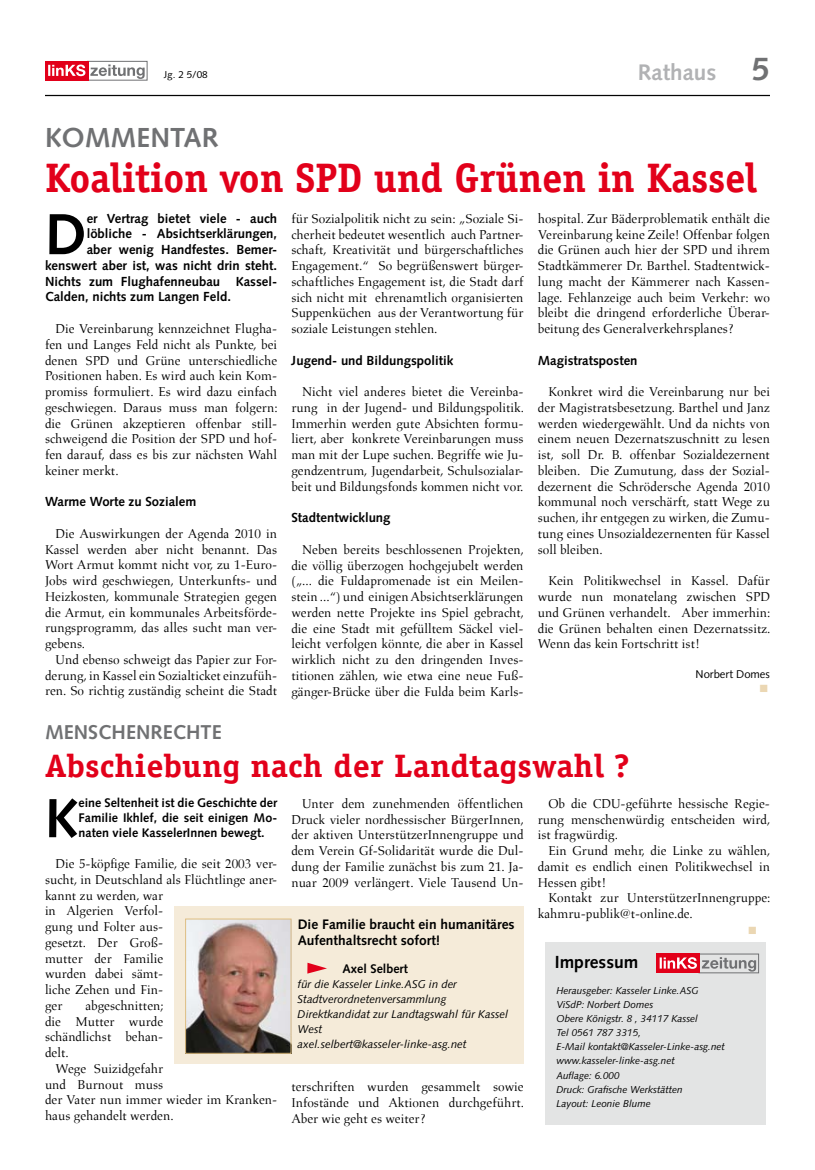
<style>
.page{position:relative;width:815px;height:1170px;background:#fff}
.page>*{position:absolute;margin:0;border:0;box-sizing:border-box;transform-origin:0 0}
.t1{font:700 57.75px "Syntax";color:#000}
.t2{font:700 55px "Syntax";color:#000}
.t3{font:700 41.25px "Officina Serif";letter-spacing:-.005em;color:#e2001a}
.t4{font:700 32.5px "Officina Serif";letter-spacing:.005em;color:#e2001a;scale:1.05 1}
.t5{font:700 27.5px "Syntax";color:#707173}
.t6{font:700 22.5px "Syntax";color:#b1b2b4}
.t7{font:700 20px "Syntax";color:#707173}
.t8{font:700 17.5px "Syntax";color:#000}
.t9{font:700 13.75px/16.5px "Syntax";color:#000}
.t10{font:13.12px/15.8px "Aldus LT";color:#000;text-align:justify}
.t11{font:700 13.12px "Syntax";color:#000}
.t12{font:700 12.5px/15px "Syntax";color:#000;text-align:justify}
.t13{font:12.5px "Wingdings";color:#ebd7b3}
.t14{font:italic 11.25px/15px "Syntax";color:#000}
.t15{font:11.25px "Syntax";color:#000}
.t16{font:italic 10px/14.1px "Syntax";color:#000}
.t17{font:10px "Syntax";color:#000}
</style>
<div class="page">
<hr style="left:45px;top:95px;width:725px;height:1px;background:#000">
<div style="left:87px;top:61px;width:60px;height:19px;border:1px solid #707173"></div>
<div style="left:45px;top:61px;width:43px;height:19px;background:#e2001a"></div>
<svg style="left:48px;top:64px;width:97px;height:15px"></svg>
<div style="left:174px;top:906px;width:350px;height:157px;background:#f5ebd9"></div>
<img style="left:187px;top:920px;width:102px;height:131px">
<div style="left:185px;top:918px;width:106px;height:135px;border:1px solid #debd80"></div>
<svg style="left:307px;top:962px;width:20px;height:11px"></svg>
<div style="left:546px;top:942px;width:220px;height:182px;background:#e3e4e4"></div>
<div style="left:699px;top:953px;width:60px;height:19px;border:1px solid #707173"></div>
<div style="left:656px;top:953px;width:44px;height:19px;background:#e2001a"></div>
<svg style="left:660px;top:957px;width:96px;height:14px"></svg>
<p class="t17" style="left:164px;top:69px;width:45px">Jg. 2 5/08</p>
<h3 class="t6" style="left:638px;top:59px;width:80px">Rathaus</h3>
<h3 class="t5" style="left:45px;top:122px;width:175px">Komm entar</h3>
<h3 class="t3" style="left:45px;top:152px;width:714px">Koalition von SPD und Grünen in Kassel</h3>
<h1 class="t1" style="left:45px;top:201px;width:36px">D</h1>
<p class="t11" style="left:87px;top:210px;width:192px">er Vertrag bietet viele - auch</p>
<p class="t10" style="left:291px;top:211px;width:234px">für Sozialpolitik nicht zu sein: „Soziale Si&shy;cherheit bedeutet wesentlich auch Partner&shy;schaft, Kreativität und bürgerschaftliches Engagement.“ So begrüßenswert bürger&shy;schaftliches Engagement ist, die Stadt darf sich nicht mit ehrenamtlich organisierten Suppenküchen aus der Verantwortung für soziale Leistungen stehlen.</p>
<p class="t11" style="left:291px;top:352px;width:163px">Jugend- und Bildungspolitik</p>
<p class="t10" style="left:291px;top:384px;width:234px;text-indent:11px">Nicht viel anderes bietet die Vereinba&shy;rung in der Jugend- und Bildungspolitik.<br>Immerhin werden gute Absichten formu&shy;liert, aber konkrete Vereinbarungen muss man mit der Lupe suchen. Begriffe wie Ju&shy;gendzentrum, Jugendarbeit, Schulsozialar&shy;beit und Bildungsfonds kommen nicht vor.</p>
<p class="t11" style="left:291px;top:510px;width:101px">Stadtentwicklung</p>
<p class="t10" style="left:291px;top:541px;width:234px;text-indent:11px">Neben bereits beschlossenen Projekten, die völlig überzogen hochgejubelt werden („... die Fuldapromenade ist ein Meilen&shy;stein ...“) und einigen Absichtserklärungen werden nette Projekte ins Spiel gebracht, die eine Stadt mit gefülltem Säckel viel&shy;leicht verfolgen könnte, die aber in Kassel wirklich nicht zu den dringenden Inves&shy;titionen zählen, wie etwa eine neue Fuß&shy;gänger-Brücke über die Fulda beim Karls-</p>
<p class="t10" style="left:538px;top:211px;width:234px">hospital. Zur Bäderproblematik enthält die Vereinbarung keine Zeile! Offenbar folgen die Grünen auch hier der SPD und ihrem Stadtkämmerer Dr. Barthel. Stadtentwick&shy;lung macht der Kämmerer nach Kassen&shy;lage. Fehlanzeige auch beim Verkehr: wo bleibt die dringend erforderliche Überar&shy;beitung des Generalverkehrsplanes?</p>
<p class="t11" style="left:538px;top:352px;width:101px">Magistratsposten</p>
<p class="t10" style="left:538px;top:384px;width:234px;text-indent:11px">Konkret wird die Vereinbarung nur bei der Magistratsbesetzung. Barthel und Janz werden wiedergewählt. Und da nichts von einem neuen Dezernatszuschnitt zu lesen ist, soll Dr. B. offenbar Sozialdezernent bleiben. Die Zumutung, dass der Sozial&shy;dezernent die Schrödersche Agenda 2010 kommunal noch verschärft, statt Wege zu suchen, ihr entgegen zu wirken, die Zumu&shy;tung eines Unsozialdezernenten für Kassel soll bleiben.</p>
<p class="t10" style="left:538px;top:573px;width:234px;text-indent:11px">Kein Politikwechsel in Kassel. Dafür wurde nun monatelang zwischen SPD und Grünen verhandelt. Aber immerhin: die Grünen behalten einen Dezernatssitz.<br>Wenn das kein Fortschritt ist!</p>
<p class="t15" style="left:696px;top:667px;width:76px">Norbert Domes</p>
<p class="t13" style="left:759px;top:681px;width:11px">■</p>
<p class="t11" style="left:87px;top:226px;width:192px">löbliche - Absichtserklärungen,</p>
<p class="t11" style="left:87px;top:242px;width:192px">aber wenig Handfestes. Bemer-</p>
<p class="t11" style="left:45px;top:258px;width:234px">kenswert aber ist, was nicht drin steht.</p>
<p class="t11" style="left:45px;top:273px;width:234px">Nichts zum Flughafenneubau Kassel-</p>
<p class="t11" style="left:45px;top:289px;width:187px">Calden, nichts zum Langen Feld.</p>
<p class="t10" style="left:45px;top:321px;width:234px;text-indent:11px">Die Vereinbarung kennzeichnet Flugha&shy;fen und Langes Feld nicht als Punkte, bei denen SPD und Grüne unterschiedliche Positionen haben. Es wird auch kein Kom&shy;promiss formuliert. Es wird dazu einfach geschwiegen. Daraus muss man folgern: die Grünen akzeptieren offenbar still&shy;schweigend die Position der SPD und hof&shy;fen darauf, dass es bis zur nächsten Wahl keiner merkt.</p>
<p class="t11" style="left:45px;top:494px;width:153px">Warme Worte zu Sozialem</p>
<p class="t10" style="left:45px;top:525px;width:234px;text-indent:11px">Die Auswirkungen der Agenda 2010 in Kassel werden aber nicht benannt. Das Wort Armut kommt nicht vor, zu 1-Euro-Jobs wird geschwiegen, Unterkunfts- und Heizkosten, kommunale Strategien gegen die Armut, ein kommunales Arbeitsförde&shy;rungsprogramm, das alles sucht man ver&shy;gebens.</p>
<p class="t10" style="left:45px;top:651px;width:234px;text-indent:11px">Und ebenso schweigt das Papier zur For&shy;derung, in Kassel ein Sozialticket einzufüh&shy;ren. So richtig zuständig scheint die Stadt</p>
<h3 class="t7" style="left:45px;top:721px;width:43px">Mensch</h3>
<h3 class="t7" style="left:126px;top:721px;width:97px">en rechte</h3>
<h3 class="t4" style="left:45px;top:745px;width:558px">Abschiebung nach der Landtagswahl ?</h3>
<p class="t10" style="left:291px;top:795px;width:234px;text-indent:11px">Unter dem zunehmenden öffentlichen Druck vieler nordhessischer BürgerInnen, der aktiven UnterstützerInnengruppe und dem Verein Gf-Solidarität wurde die Dul&shy;dung der Familie zunächst bis zum 21. Ja&shy;nuar 2009 verlängert. Viele Tausend Un-</p>
<p class="t10" style="left:538px;top:795px;width:234px;text-indent:11px">Ob die CDU-geführte hessische Regie&shy;rung menschenwürdig entscheiden wird, ist fragwürdig.</p>
<p class="t10" style="left:538px;top:843px;width:234px;text-indent:11px">Ein Grund mehr, die Linke zu wählen, damit es endlich einen Politikwechsel in Hessen gibt!</p>
<p class="t10" style="left:538px;top:890px;width:234px;text-indent:11px">Kontakt zur UnterstützerInnengruppe: kahmru-publik@t-online.de.</p>
<h2 class="t2" style="left:45px;top:786px;width:35px">K</h2>
<p class="t12" style="left:79px;top:795px;width:200px">eine Seltenheit ist die Geschichte der Familie Ikhlef, die seit einigen Mo&shy;naten viele KasselerInnen bewegt.</p>
<p class="t10" style="left:45px;top:855px;width:234px;text-align:left;text-indent:11px">Die 5-köpfige Familie, die seit 2003 ver&shy;sucht, in Deutschland als Flüchtlinge aner&shy;kannt zu werden, war<br>in Algerien Verfol-<br>gung und Folter aus-<br>gesetzt. Der Groß-<br>mutter der Familie<br>wurden dabei sämt-<br>liche Zehen und Fin-<br>ger</p>
<p class="t9" style="left:298px;top:915px;width:218px">Die Familie braucht ein humanitäres<br>Aufenthaltsrecht sofort!</p>
<p class="t13" style="left:748px;top:923px;width:11px">■</p>
<h3 class="t8" style="left:555px;top:952px;width:85px">Impressum</h3>
<p class="t16" style="left:556px;top:982px;width:170px">Herausgeber: Kasseler Linke.ASG<br>ViSdP: Norbert Domes<br>Obere Königstr. 8 , 34117 Kassel<br>Tel 0561 787 3315,<br>E-Mail kontakt@Kasseler-Linke-asg.net www.kasseler-linke-asg.net<br>Auflage: 6.000<br>Druck: Grafische Werkstätten<br>Layout: Leonie Blume</p>
<p class="t12" style="left:318px;top:960px;width:18px">A</p>
<p class="t12" style="left:351px;top:960px;width:59px">xel Selbert</p>
<p class="t14" style="left:298px;top:976px;width:212px">für die Kasseler Linke.ASG in der<br>Stadtverordnetenversammlung<br>Direktkandidat zur Landtagswahl für Kassel<br>West<br>axel.selbert@kasseler-linke-asg.net</p>
<p class="t10" style="left:45px;top:997px;width:120px;text-indent:40px">abgeschnitten; die Mutter wurde schändlichst behan&shy;delt.</p>
<p class="t10" style="left:45px;top:1060px;width:234px;text-align:left;text-indent:11px">Wege Suizidgefahr<br>und Burnout muss<br>der Vater nun immer wieder im Kranken&shy;haus gehandelt werden.</p>
<p class="t10" style="left:291px;top:1079px;width:234px">terschriften wurden gesammelt sowie Infostände und Aktionen durchgeführt.<br>Aber wie geht es weiter?</p>
</div>
